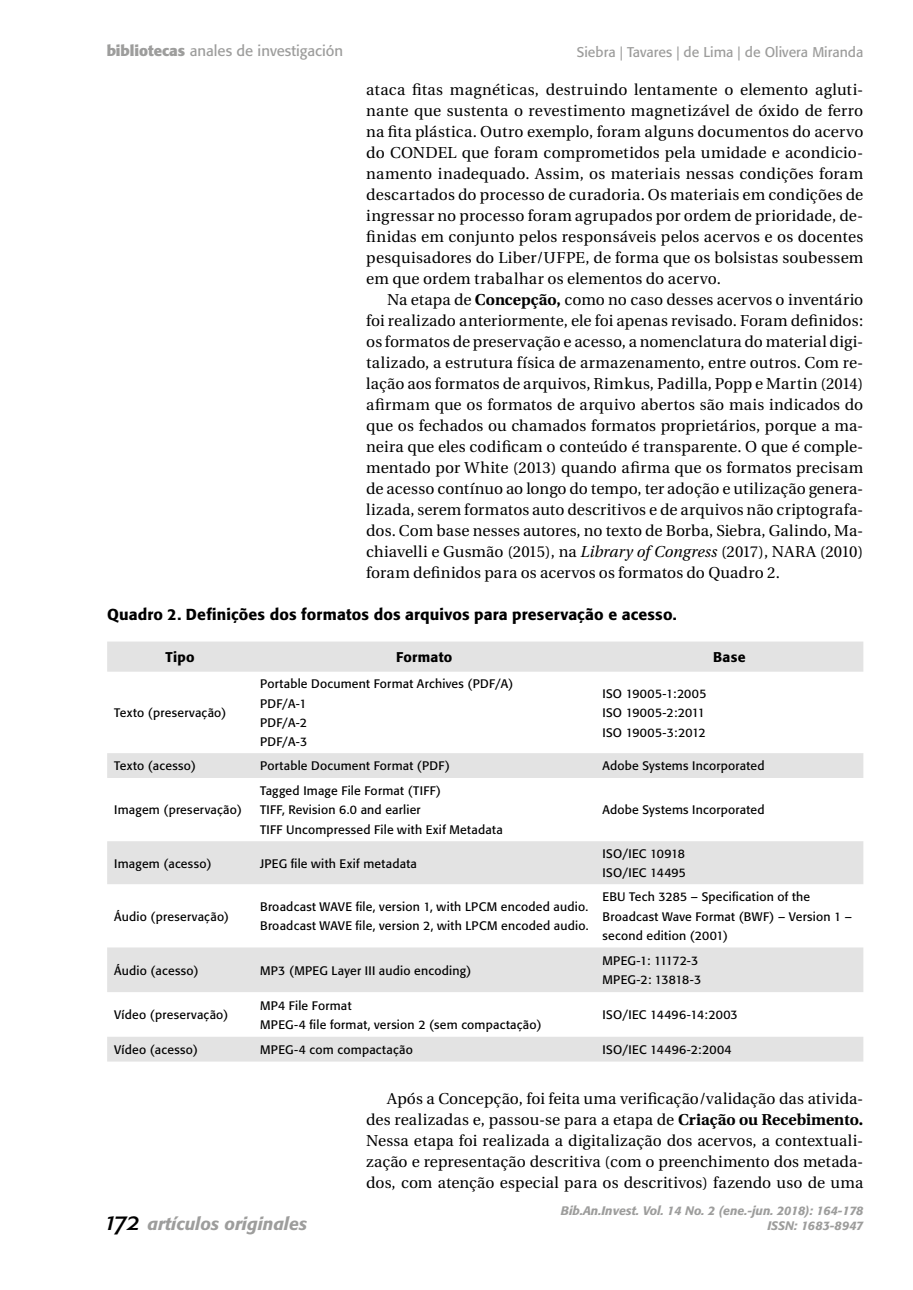
<style>
.page{position:relative;width:913px;height:1290px;background:#fff}
.page>*{position:absolute;margin:0;border:0;box-sizing:border-box;transform-origin:0 0}
.t1{font:italic 500 17.5px "Formata";color:#9d9d9c}
.t2{font:15.75px/21px "Utopia";letter-spacing:.01em;color:#000;text-align:justify}
.t3{font:500 15.75px "Formata";letter-spacing:.01em;color:#000}
.t4{font:14.88px "Formata";color:#9d9d9c}
.t5{font:14px "Formata";color:#9d9d9c}
.t6{font:500 14px "Formata";letter-spacing:.015em;color:#000}
.t7{font:12.25px/19.2px "Formata";letter-spacing:.02em;color:#000}
.t8{font:italic 500 12.25px "Formata";color:#9d9d9c}
.s1{font-weight:700}
.s2{font-style:italic}
</style>
<div class="page">
<svg style="left:107px;top:641px;width:756px;height:420px"></svg>
<p class="t4" style="left:107px;top:42px;width:238px"><span class="s1">bibliotecas</span> anales de investigación</p>
<p class="t5" style="left:577px;top:43px;width:288px">Siebra | Tavares | de Lima | de Olivera Miranda</p>
<p class="t2" style="left:366px;top:80px;width:499px">ataca fitas magnéticas, destruindo lentamente o elemento agluti&shy;nante que sustenta o revestimento magnetizável de óxido de ferro na fita plástica. Outro exemplo, foram alguns documentos do acervo do CONDEL que foram comprometidos pela umidade e acondicio&shy;namento inadequado. Assim, os materiais nessas condições foram descartados do processo de curadoria. Os materiais em condições de ingressar no processo foram agrupados por ordem de prioridade, de&shy;finidas em conjunto pelos responsáveis pelos acervos e os docentes pesquisadores do Liber/UFPE, de forma que os bolsistas soubessem em que ordem trabalhar os elementos do acervo.</p>
<p class="t2" style="left:366px;top:290px;width:499px;text-indent:21px">Na etapa de <span class="s1">Concepção,</span> como no caso desses acervos o inventário foi realizado anteriormente, ele foi apenas revisado. Foram definidos: os formatos de preservação e acesso, a nomenclatura do material digi&shy;talizado, a estrutura física de armazenamento, entre outros. Com re&shy;lação aos formatos de arquivos, Rimkus, Padilla, Popp e Martin (2014) afirmam que os formatos de arquivo abertos são mais indicados do que os fechados ou chamados formatos proprietários, porque a ma&shy;neira que eles codificam o conteúdo é transparente. O que é comple&shy;mentado por White (2013) quando afirma que os formatos precisam de acesso contínuo ao longo do tempo, ter adoção e utilização genera&shy;lizada, serem formatos auto descritivos e de arquivos não criptografa&shy;dos. Com base nesses autores, no texto de Borba, Siebra, Galindo, Ma&shy;chiavelli e Gusmão (2015), na <span class="s2">Library of Congress</span> (2017), NARA (2010) foram definidos para os acervos os formatos do Quadro 2.</p>
<p class="t3" style="left:107px;top:605px;width:571px">Quadro 2. Definições dos formatos dos arquivos para preservação e acesso.</p>
<p class="t6" style="left:166px;top:649px;width:31px">Tipo</p>
<p class="t6" style="left:396px;top:649px;width:58px">Formato</p>
<p class="t6" style="left:713px;top:649px;width:34px">Base</p>
<p class="t7" style="left:114px;top:703px;width:114px">Texto (preservação)</p>
<p class="t7" style="left:260px;top:674px;width:255px">Portable Document Format Archives (PDF/A)<br>PDF/A-1<br>PDF/A-2<br>PDF/A-3</p>
<p class="t7" style="left:602px;top:684px;width:106px">ISO 19005-1:2005<br>ISO 19005-2:2011<br>ISO 19005-3:2012</p>
<p class="t7" style="left:114px;top:756px;width:83px">Texto (acesso)</p>
<p class="t7" style="left:260px;top:756px;width:191px">Portable Document Format (PDF)</p>
<p class="t7" style="left:602px;top:756px;width:164px">Adobe Systems Incorporated</p>
<p class="t7" style="left:114px;top:800px;width:129px">Imagem (preservação)</p>
<p class="t7" style="left:260px;top:781px;width:244px">Tagged Image File Format (TIFF)<br>TIFF, Revision 6.0 and earlier<br>TIFF Uncompressed File with Exif Metadata</p>
<p class="t7" style="left:602px;top:800px;width:164px">Adobe Systems Incorporated</p>
<p class="t7" style="left:114px;top:853px;width:99px">Imagem (acesso)</p>
<p class="t7" style="left:260px;top:853px;width:158px">JPEG file with Exif metadata</p>
<p class="t7" style="left:602px;top:844px;width:85px">ISO/IEC 10918<br>ISO/IEC 14495</p>
<p class="t7" style="left:114px;top:907px;width:116px">Áudio (preservação)</p>
<p class="t7" style="left:260px;top:897px;width:330px">Broadcast WAVE file, version 1, with LPCM encoded audio.<br>Broadcast WAVE file, version 2, with LPCM encoded audio.</p>
<p class="t7" style="left:602px;top:887px;width:251px">EBU Tech 3285 – Specification of the<br>Broadcast Wave Format (BWF) – Version 1 – second edition (2001)</p>
<p class="t7" style="left:114px;top:960px;width:86px">Áudio (acesso)</p>
<p class="t7" style="left:260px;top:960px;width:213px">MP3 (MPEG Layer III audio encoding)</p>
<p class="t7" style="left:602px;top:951px;width:100px">MPEG-1: 11172-3<br>MPEG-2: 13818-3</p>
<p class="t7" style="left:114px;top:1005px;width:116px">Vídeo (preservação)</p>
<p class="t7" style="left:260px;top:995px;width:283px">MP4 File Format<br>MPEG-4 file format, version 2 (sem compactação)</p>
<p class="t7" style="left:602px;top:1005px;width:137px">ISO/IEC 14496-14:2003</p>
<p class="t7" style="left:114px;top:1040px;width:85px">Vídeo (acesso)</p>
<p class="t7" style="left:260px;top:1040px;width:154px">MPEG-4 com compactação</p>
<p class="t7" style="left:602px;top:1040px;width:131px">ISO/IEC 14496-2:2004</p>
<p class="t2" style="left:366px;top:1088px;width:499px;text-indent:21px">Após a Concepção, foi feita uma verificação/validação das ativida&shy;des realizadas e, passou-se para a etapa de <span class="s1">Criação ou Recebimento.<br></span>Nessa etapa foi realizada a digitalização dos acervos, a contextuali&shy;zação e representação descritiva (com o preenchimento dos metada&shy;dos, com atenção especial para os descritivos) fazendo uso de uma</p>
<p class="t8" style="left:561px;top:1203px;width:304px">Bib.An.Invest. Vol. 14 No. 2 (ene.-jun. 2018): 164-178</p>
<p class="t1" style="left:148px;top:1213px;width:161px">artículos originales</p>
<p class="t8" style="left:767px;top:1218px;width:97px">ISSN: 1683-8947</p>
</div>
